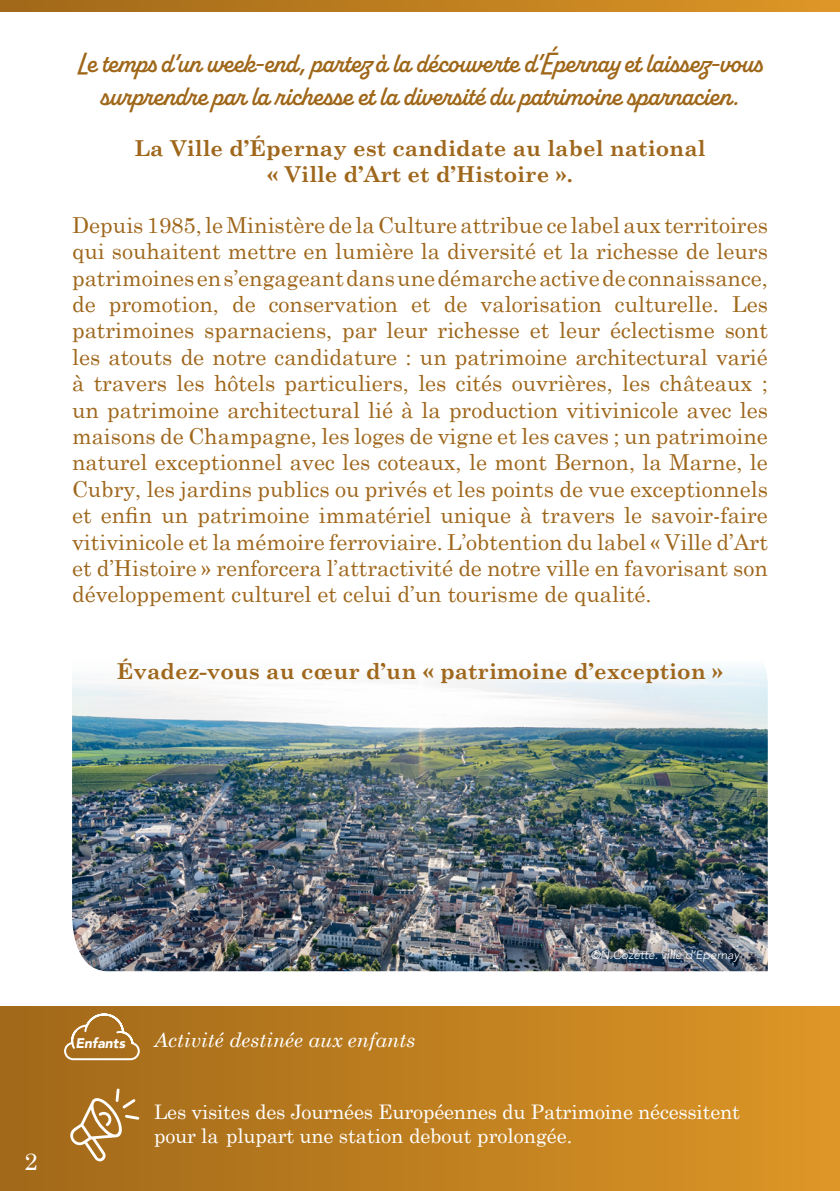
<style>
.page{position:relative;width:840px;height:1191px;background:#fff}
.page>*{position:absolute;margin:0;border:0;box-sizing:border-box;transform-origin:0 0}
.t1{font:600 28px/33.6px "Alkaline";letter-spacing:-.01em;color:#9f6719;text-align:center}
.t2{font:24px "Century Schoolbook";color:#fff}
.t3{font:22px/26.4px "Century Schoolbook";color:#9f671c;text-align:justify}
.t4{font:700 22px/26.4px "Century Schoolbook";color:#9f671c;text-align:center}
.t5{font:20px/24px "Century Schoolbook";letter-spacing:-.01em;color:#fff}
.t6{font:italic 20px "Century Schoolbook";color:#fff}
.t7{font:italic 900 14px "Avenir";color:#fff}
.t8{font:italic 300 12px "Avenir";color:#fff}
</style>
<div class="page">
<svg style="left:0;top:0;width:839px;height:11px"></svg>
<img style="left:72px;top:788px;width:695px;height:183px">
<div style="left:0;top:1006px;width:839px;height:185px;background:linear-gradient(to right,#a06819,#dd9626)"></div>
<svg style="left:63px;top:1012px;width:78px;height:49px"></svg>
<svg style="left:70px;top:1088px;width:69px;height:73px"></svg>
<img style="left:72px;top:666px;width:696px;height:122px">
<p class="t1" style="left:78px;top:47px;width:684px">Le temps d’un week-end, partez à la découverte d’Épernay et laissez-vous surprendre par la richesse et la diversité du patrimoine sparnacien.</p>
<p class="t4" style="left:134px;top:134px;width:572px">La Ville d’Épernay est candidate au label national « Ville d’Art et d’Histoire ».</p>
<p class="t3" style="left:72px;top:210px;width:697px">Depuis 1985, le Ministère de la Culture attribue ce label aux territoires qui souhaitent mettre en lumière la diversité et la richesse de leurs patrimoines en s’engageant dans une démarche active de connaissance, de promotion, de conservation et de valorisation culturelle. Les patrimoines sparnaciens, par leur richesse et leur éclectisme sont les atouts de notre candidature : un patrimoine architectural varié à travers les hôtels particuliers, les cités ouvrières, les châteaux ; un patrimoine architectural lié à la production vitivinicole avec les maisons de Champagne, les loges de vigne et les caves ; un patrimoine naturel exceptionnel avec les coteaux, le mont Bernon, la Marne, le Cubry, les jardins publics ou privés et les points de vue exceptionnels et enfin un patrimoine immatériel unique à travers le savoir-faire vitivinicole et la mémoire ferroviaire. L’obtention du label « Ville d’Art et d’Histoire » renforcera l’attractivité de notre ville en favorisant son développement culturel et celui d’un tourisme de qualité.</p>
<p class="t4" style="left:117px;top:657px;width:607px">Évadez-vous au cœur d’un « patrimoine d’exception »</p>
<p class="t2" style="left:25px;top:1141px;width:15px">2</p>
<p class="t8" style="left:590px;top:948px;width:150px">©N.Cozette. ville d’Epernay</p>
<p class="t7" style="left:75px;top:1031px;width:51px">Enfants</p>
<p class="t6" style="left:154px;top:1025px;width:263px">Activité destinée aux enfants</p>
<p class="t5" style="left:154px;top:1098px;width:587px">Les visites des Journées Européennes du Patrimoine nécessitent pour la plupart une station debout prolongée.</p>
</div>
